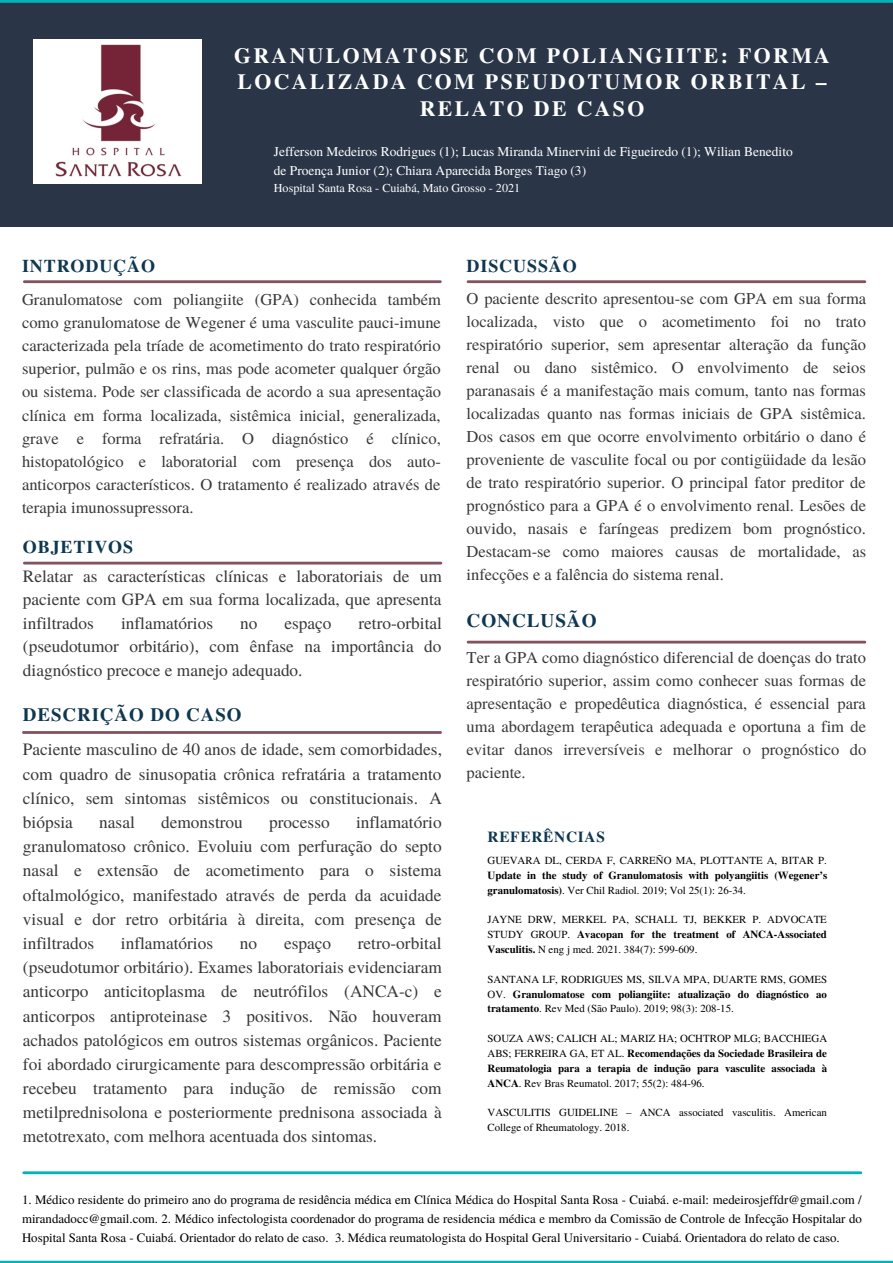
<style>
.page{position:relative;width:893px;height:1263px;background:#fff}
.page>*{position:absolute;margin:0;border:0;box-sizing:border-box;transform-origin:0 0}
.t1{font:700 21.75px/26.5px "Te X Gyre Termes";letter-spacing:.11em;color:#fff;text-align:center}
.t2{font:700 19.12px "Te X Gyre Termes";letter-spacing:.05em;color:#0f3750}
.t3{font:700 18.9px "Te X Gyre Termes";letter-spacing:.05em;color:#0f3750}
.t4{font:700 18px "Te X Gyre Termes";letter-spacing:.05em;color:#0f3750}
.t5{font:17.33px/24.2px "Te X Gyre Termes";color:#383838;text-align:justify}
.t6{font:17.25px/23.6px "Te X Gyre Termes";color:#383838;text-align:justify}
.t7{font:16.5px/23.1px "Te X Gyre Termes";color:#383838;text-align:justify}
.t8{font:700 15.3px "Te X Gyre Termes";letter-spacing:.05em;color:#0f3750}
.t9{font:13.42px/18.5px "Te X Gyre Termes";color:#fff}
.t10{font:12.83px/19.1px "Te X Gyre Termes";color:#000;text-align:justify}
.t11{font:12.15px "Te X Gyre Termes";color:#fff}
.t12{font:10.88px/14.9px "Te X Gyre Termes";color:#000;text-align:justify}
.s1{font-weight:700}
</style>
<div class="page">
<div style="left:0;top:0;width:893px;height:226px;background:#2a3648"></div>
<img style="left:34px;top:39px;width:167px;height:145px">
<hr style="left:24px;top:1171px;width:837px;height:3px;background:#00b3b9">
<hr style="left:23px;top:731px;width:417px;height:3px;background:#84535f">
<hr style="left:24px;top:562px;width:417px;height:2px;background:#84535f">
<hr style="left:24px;top:280px;width:416px;height:3px;background:#84535f">
<hr style="left:468px;top:280px;width:397px;height:3px;background:#84535f">
<hr style="left:468px;top:641px;width:397px;height:2px;background:#84535f">
<hr style="left:0;top:0;width:892px;height:3px;background:#00b3b9">
<hr style="left:0;top:1261px;width:892px;height:2px;background:#00b3b9">
<p class="t1" style="left:234px;top:41px;width:597px">GRANULOMATOSE COM POLIANGIITE: FORMA<br>LOCALIZADA COM PSEUDOTUMOR ORBITAL –<br>RELATO DE CASO</p>
<p class="t9" style="left:274px;top:142px;width:520px">Jefferson Medeiros Rodrigues (1); Lucas Miranda Minervini de Figueiredo (1); Wilian Benedito de Proença Junior (2); Chiara Aparecida Borges Tiago (3)</p>
<p class="t11" style="left:274px;top:179px;width:248px">Hospital Santa Rosa - Cuiabá, Mato Grosso - 2021</p>
<p class="t4" style="left:22px;top:252px;width:135px">INTRODUÇÃO</p>
<p class="t7" style="left:22px;top:287px;width:420px">Granulomatose com poliangiite (GPA) conhecida também como granulomatose de Wegener é uma vasculite pauci-imune caracterizada pela tríade de acometimento do trato respiratório superior, pulmão e os rins, mas pode acometer qualquer órgão ou sistema. Pode ser classificada de acordo a sua apresentação clínica em forma localizada, sistêmica inicial, generalizada, grave e forma refratária. O diagnóstico é clínico, histopatológico e laboratorial com presença dos auto&shy;anticorpos característicos. O tratamento é realizado através de terapia imunossupressora.</p>
<p class="t4" style="left:23px;top:533px;width:112px">OBJETIVOS</p>
<p class="t6" style="left:23px;top:563px;width:420px">Relatar as características clínicas e laboratoriais de um paciente com GPA em sua forma localizada, que apresenta infiltrados</p>
<p class="t4" style="left:466px;top:252px;width:112px">DISCUSSÃO</p>
<p class="t7" style="left:466px;top:286px;width:401px">O paciente descrito apresentou-se com GPA em sua forma localizada, visto que o acometimento foi no trato respiratório superior, sem apresentar alteração da função renal ou dano sistêmico. O envolvimento de seios paranasais é a manifestação mais comum, tanto nas formas localizadas quanto nas formas iniciais de GPA sistêmica.<br>Dos casos em que ocorre envolvimento orbitário o dano é proveniente de vasculite focal ou por contigüidade da lesão de trato respiratório superior. O principal fator preditor de prognóstico para a GPA é o envolvimento renal. Lesões de ouvido, nasais e faríngeas predizem bom prognóstico.<br>Destacam-se como maiores causas de mortalidade, as infecções e a falência do sistema renal.</p>
<p class="t6" style="left:23px;top:610px;width:420px;text-indent:335px">retro-orbital (pseudotumor orbitário), com ênfase na importância do diagnóstico precoce e manejo adequado.</p>
<p class="t2" style="left:466px;top:605px;width:131px">CONCLUSÃO</p>
<p class="t6" style="left:121px;top:610px;width:94px">inflamatórios</p>
<p class="t6" style="left:240px;top:610px;width:19px">no</p>
<p class="t6" style="left:284px;top:610px;width:48px">espaço</p>
<p class="t7" style="left:466px;top:645px;width:401px">Ter a GPA como diagnóstico diferencial de doenças do trato respiratório superior, assim como conhecer suas formas de apresentação e propedêutica diagnóstica, é essencial para uma abordagem terapêutica adequada e oportuna a fim de evitar danos irreversíveis e melhorar o prognóstico do paciente.</p>
<p class="t3" style="left:23px;top:700px;width:220px">DESCRIÇÃO DO CASO</p>
<p class="t5" style="left:23px;top:736px;width:420px">Paciente masculino de 40 anos de idade, sem comorbidades, com quadro de sinusopatia crônica refratária a tratamento clínico, sem sintomas sistêmicos ou constitucionais. A biópsia</p>
<p class="t5" style="left:23px;top:809px;width:420px;text-indent:333px">inflamatório granulomatoso crônico. Evoluiu com perfuração do septo nasal e extensão de acometimento para o sistema oftalmológico, manifestado através de perda da acuidade visual e dor retro orbitária à direita, com presença de infiltrados</p>
<p class="t5" style="left:99px;top:809px;width:37px">nasal</p>
<p class="t5" style="left:161px;top:809px;width:83px">demonstrou</p>
<p class="t5" style="left:269px;top:809px;width:62px">processo</p>
<p class="t8" style="left:487px;top:825px;width:119px">REFERÊNCIAS</p>
<p class="t12" style="left:487px;top:852px;width:341px">GUEVARA DL, CERDA F, CARREÑO MA, PLOTTANTE A, BITAR P.<br><span class="s1">Update in the study of Granulomatosis with polyangiitis (Wegener’s granulomatosis)</span>. Ver Chil Radiol. 2019; Vol 25(1): 26-34.</p>
<p class="t12" style="left:487px;top:912px;width:341px">JAYNE DRW, MERKEL PA, SCHALL TJ, BEKKER P. ADVOCATE STUDY GROUP. <span class="s1">Avacopan for the treatment of ANCA-Associated Vasculitis.</span> N eng j med. 2021. 384(7): 599-609.</p>
<p class="t12" style="left:487px;top:971px;width:341px">SANTANA LF, RODRIGUES MS, SILVA MPA, DUARTE RMS, GOMES OV. <span class="s1">Granulomatose com poliangiite: atualização do diagnóstico ao tratamento</span>. Rev Med (São Paulo). 2019; 98(3): 208-15.</p>
<p class="t12" style="left:487px;top:1030px;width:341px">SOUZA AWS; CALICH AL; MARIZ HA; OCHTROP MLG; BACCHIEGA ABS; FERREIRA GA, ET AL. <span class="s1">Recomendações da Sociedade Brasileira de Reumatologia para a terapia de indução para vasculite associada à ANCA</span>. Rev Bras Reumatol. 2017; 55(2): 484-96.</p>
<p class="t12" style="left:487px;top:1104px;width:341px">VASCULITIS GUIDELINE – ANCA associated vasculitis. American<br>College of Rheumatology. 2018.</p>
<p class="t5" style="left:23px;top:930px;width:420px;text-indent:335px">retro-orbital (pseudotumor orbitário). Exames laboratoriais evidenciaram anticorpo anticitoplasma de neutrófilos (ANCA-c) e anticorpos antiproteinase 3 positivos. Não houveram achados patológicos em outros sistemas orgânicos. Paciente foi abordado cirurgicamente para descompressão orbitária e recebeu tratamento para indução de remissão com metilprednisolona e posteriormente prednisona associada à metotrexato, com melhora acentuada dos sintomas.</p>
<p class="t5" style="left:121px;top:930px;width:94px">inflamatórios</p>
<p class="t5" style="left:240px;top:930px;width:19px">no</p>
<p class="t5" style="left:284px;top:930px;width:49px">espaço</p>
<p class="t10" style="left:22px;top:1189px;width:841px">1. Médico residente do primeiro ano do programa de residência médica em Clínica Médica do Hospital Santa Rosa - Cuiabá. e-mail: medeirosjeffdr@gmail.com / mirandadocc@gmail.com. 2. Médico infectologista coordenador do programa de residencia médica e membro da Comissão de Controle de Infecção Hospitalar do Hospital Santa Rosa - Cuiabá. Orientador do relato de caso. 3. Médica reumatologista do Hospital Geral Universitario - Cuiabá. Orientadora do relato de caso.</p>
</div>
